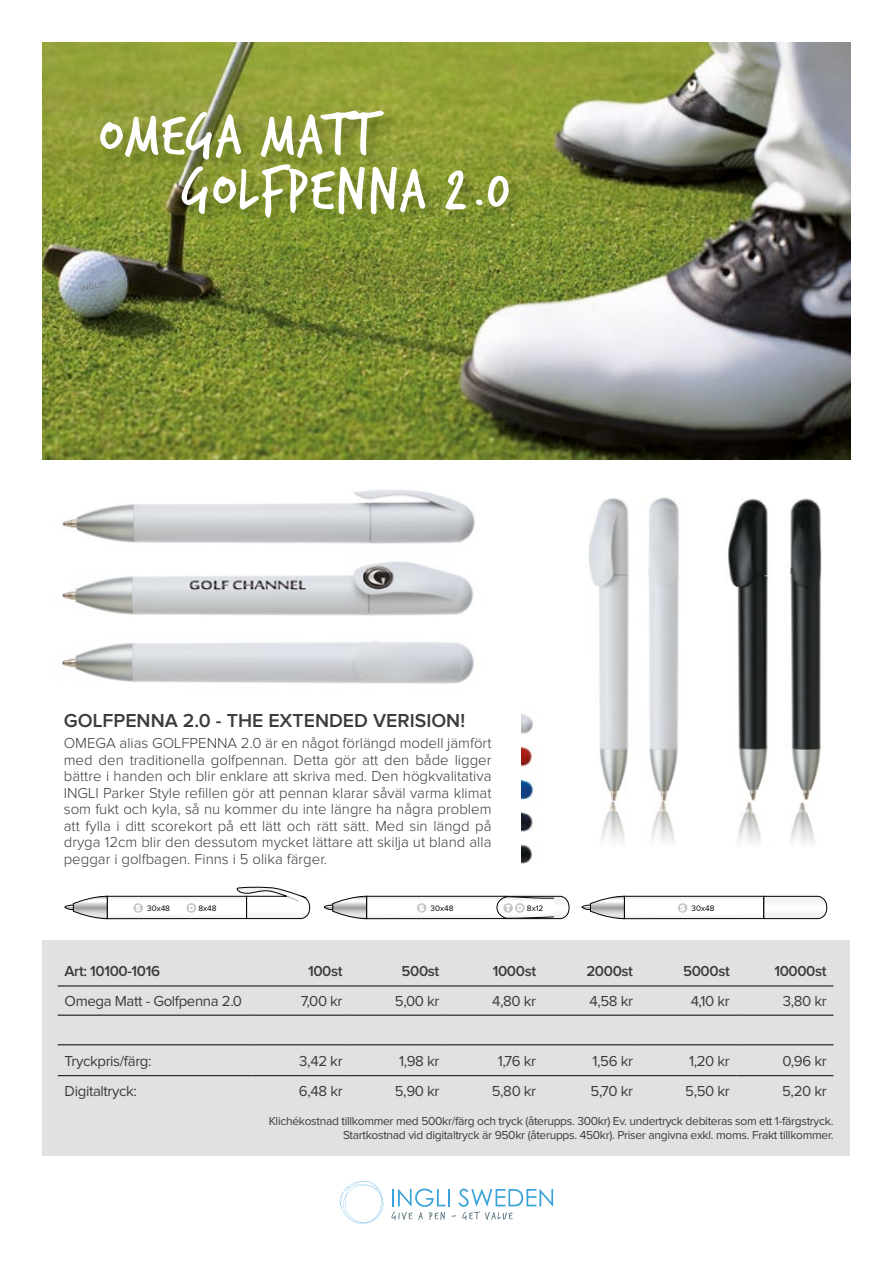
<style>
.page{position:relative;width:893px;height:1263px;background:#fff}
.page>*{position:absolute;margin:0;border:0;box-sizing:border-box;transform-origin:0 0}
.t1{font:63.6px/54.4px "Trash Hand";letter-spacing:.03em;color:#fff}
.t2{font:600 19.5px "Proxima Nova";color:#3c3c3b}
.t3{font:300 15px/16.5px "Proxima Nova";color:#3c3c3b;text-align:justify}
.t4{font:15px "Proxima Nova";letter-spacing:-.025em;color:#3c3c3b}
.t5{font:600 15px "Proxima Nova";letter-spacing:-.025em;color:#3c3c3b}
.t6{font:12px/14.4px "Proxima Nova";letter-spacing:-.025em;color:#3c3c3b;text-align:right}
.t7{font:8.25px "Proxima Nova";color:#000}
</style>
<div class="page">
<svg style="left:339px;top:1181px;width:45px;height:43px"></svg>
<svg style="left:391px;top:1188px;width:162px;height:32px"></svg>
<div style="left:43px;top:940px;width:807px;height:216px;background:#e1e1e1"></div>
<hr style="left:58px;top:986px;width:195px;height:1px;background:#000">
<hr style="left:253px;top:986px;width:96px;height:1px;background:#000">
<hr style="left:349px;top:986px;width:97px;height:1px;background:#000">
<hr style="left:446px;top:986px;width:97px;height:1px;background:#000">
<hr style="left:543px;top:986px;width:97px;height:1px;background:#000">
<hr style="left:640px;top:986px;width:97px;height:1px;background:#000">
<hr style="left:737px;top:986px;width:96px;height:1px;background:#000">
<hr style="left:58px;top:1015px;width:195px;height:1px;background:#000">
<hr style="left:253px;top:1015px;width:96px;height:1px;background:#000">
<hr style="left:349px;top:1015px;width:97px;height:1px;background:#000">
<hr style="left:446px;top:1015px;width:97px;height:1px;background:#000">
<hr style="left:543px;top:1015px;width:97px;height:1px;background:#000">
<hr style="left:640px;top:1015px;width:97px;height:1px;background:#000">
<hr style="left:737px;top:1015px;width:96px;height:1px;background:#000">
<hr style="left:58px;top:1044px;width:195px;height:1px;background:#000">
<hr style="left:253px;top:1044px;width:96px;height:1px;background:#000">
<hr style="left:349px;top:1044px;width:97px;height:1px;background:#000">
<hr style="left:446px;top:1044px;width:97px;height:1px;background:#000">
<hr style="left:543px;top:1044px;width:97px;height:1px;background:#000">
<hr style="left:640px;top:1044px;width:97px;height:1px;background:#000">
<hr style="left:737px;top:1044px;width:96px;height:1px;background:#000">
<hr style="left:58px;top:1075px;width:195px;height:1px;background:#000">
<hr style="left:253px;top:1075px;width:96px;height:1px;background:#000">
<hr style="left:349px;top:1075px;width:97px;height:1px;background:#000">
<hr style="left:446px;top:1075px;width:97px;height:1px;background:#000">
<hr style="left:543px;top:1075px;width:97px;height:1px;background:#000">
<hr style="left:640px;top:1075px;width:97px;height:1px;background:#000">
<hr style="left:737px;top:1075px;width:96px;height:1px;background:#000">
<img style="left:43px;top:43px;width:807px;height:417px">
<svg style="left:81px;top:281px;width:25px;height:10px"></svg>
<img style="left:62px;top:561px;width:412px;height:55px">
<img style="left:62px;top:490px;width:413px;height:54px">
<img style="left:61px;top:641px;width:413px;height:43px">
<img style="left:588px;top:497px;width:91px;height:304px">
<img style="left:728px;top:498px;width:94px;height:303px">
<img style="left:601px;top:801px;width:73px;height:42px">
<img style="left:737px;top:802px;width:77px;height:41px">
<img style="left:522px;top:714px;width:15px;height:149px">
<div style="left:624px;top:896px;width:140px;height:23px;border:1px solid #000"></div>
<svg style="left:582px;top:896px;width:50px;height:23px"></svg>
<svg style="left:764px;top:896px;width:63px;height:23px"></svg>
<div style="left:107px;top:896px;width:140px;height:23px;border:1px solid #000"></div>
<svg style="left:65px;top:896px;width:50px;height:23px"></svg>
<svg style="left:236px;top:886px;width:74px;height:33px"></svg>
<div style="left:366px;top:896px;width:140px;height:23px;border:1px solid #000"></div>
<svg style="left:324px;top:896px;width:51px;height:23px"></svg>
<svg style="left:133px;top:903px;width:10px;height:10px"></svg>
<svg style="left:136px;top:905px;width:4px;height:6px"></svg>
<svg style="left:417px;top:903px;width:9px;height:10px"></svg>
<svg style="left:419px;top:905px;width:5px;height:6px"></svg>
<svg style="left:678px;top:903px;width:9px;height:10px"></svg>
<svg style="left:680px;top:905px;width:5px;height:6px"></svg>
<div style="left:186px;top:903px;width:10px;height:10px;background:#c6c6c6;border-radius:50%"></div>
<svg style="left:189px;top:905px;width:5px;height:6px"></svg>
<svg style="left:497px;top:896px;width:72px;height:23px"></svg>
<div style="left:101px;top:111px;width:297px;height:62px;background:#000;opacity:.2"></div>
<div style="left:182px;top:164px;width:341px;height:67px;background:#000;opacity:.2"></div>
<h1 class="t1" style="left:183px;top:111px;width:327px;text-indent:-84px">OMEGA MATT<br>GOLFPENNA 2.0</h1>
<h2 class="t2" style="left:64px;top:712px;width:403px">GOLFPENNA 2.0 - THE EXTENDED VERISION!</h2>
<p class="t3" style="left:64px;top:735px;width:429px">OMEGA alias GOLFPENNA 2.0 är en något förlängd modell jämfört med den traditionella golfpennan. Detta gör att den både ligger bättre i handen och blir enklare att skriva med. Den högkvalitativa INGLI Parker Style refillen gör att pennan klarar såväl varma klimat som fukt och kyla, så nu kommer du inte längre ha några problem att fylla i ditt scorekort på ett lätt och rätt sätt. Med sin längd på dryga 12cm blir den dessutom mycket lättare att skilja ut bland alla peggar i golfbagen. Finns i 5 olika färger.</p>
<p class="t7" style="left:147px;top:904px;width:24px">30x48</p>
<p class="t7" style="left:198px;top:904px;width:20px">8x48</p>
<p class="t7" style="left:431px;top:904px;width:24px">30x48</p>
<p class="t7" style="left:527px;top:904px;width:18px">8x12</p>
<p class="t7" style="left:692px;top:904px;width:24px">30x48</p>
<p class="t5" style="left:65px;top:964px;width:97px">Art: 10100-1016</p>
<p class="t5" style="left:308px;top:964px;width:36px">100st</p>
<p class="t5" style="left:401px;top:964px;width:39px">500st</p>
<p class="t5" style="left:493px;top:964px;width:45px">1000st</p>
<p class="t5" style="left:586px;top:964px;width:48px">2000st</p>
<p class="t5" style="left:683px;top:964px;width:48px">5000st</p>
<p class="t5" style="left:774px;top:964px;width:54px">10000st</p>
<p class="t4" style="left:65px;top:995px;width:179px">Omega Matt - Golfpenna 2.0</p>
<p class="t4" style="left:301px;top:995px;width:43px">7,00 kr</p>
<p class="t4" style="left:395px;top:995px;width:46px">5,00 kr</p>
<p class="t4" style="left:492px;top:995px;width:46px">4,80 kr</p>
<p class="t4" style="left:589px;top:995px;width:45px">4,58 kr</p>
<p class="t4" style="left:691px;top:995px;width:41px">4,10 kr</p>
<p class="t4" style="left:783px;top:995px;width:46px">3,80 kr</p>
<p class="t4" style="left:65px;top:1054px;width:88px">Tryckpris/färg:</p>
<p class="t4" style="left:299px;top:1054px;width:45px">3,42 kr</p>
<p class="t4" style="left:399px;top:1054px;width:42px">1,98 kr</p>
<p class="t4" style="left:498px;top:1054px;width:40px">1,76 kr</p>
<p class="t4" style="left:592px;top:1054px;width:42px">1,56 kr</p>
<p class="t4" style="left:689px;top:1054px;width:42px">1,20 kr</p>
<p class="t4" style="left:782px;top:1054px;width:46px">0,96 kr</p>
<p class="t4" style="left:65px;top:1084px;width:74px">Digitaltryck:</p>
<p class="t4" style="left:299px;top:1084px;width:45px">6,48 kr</p>
<p class="t4" style="left:395px;top:1084px;width:46px">5,90 kr</p>
<p class="t4" style="left:492px;top:1084px;width:46px">5,80 kr</p>
<p class="t4" style="left:591px;top:1084px;width:44px">5,70 kr</p>
<p class="t4" style="left:685px;top:1084px;width:46px">5,50 kr</p>
<p class="t4" style="left:782px;top:1084px;width:46px">5,20 kr</p>
<p class="t6" style="left:269px;top:1114px;width:566px">Klichékostnad tillkommer med 500kr/färg och tryck (återupps. 300kr) Ev. undertryck debiteras som ett 1-färgstryck.<br>Startkostnad vid digitaltryck är 950kr (återupps. 450kr). Priser angivna exkl. moms. Frakt tillkommer.</p>
</div>
